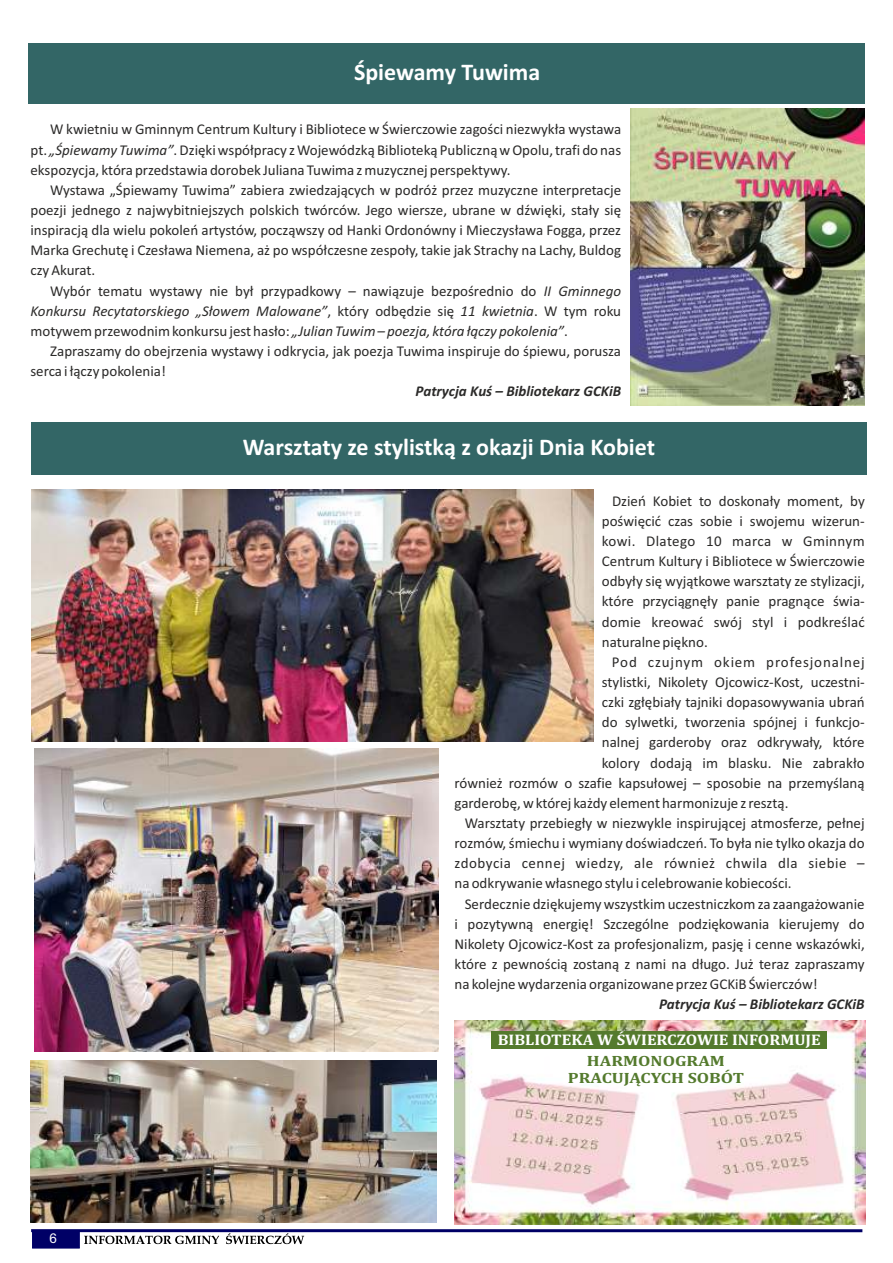
<style>
.page{position:relative;width:893px;height:1263px;background:#fff}
.page>*{position:absolute;margin:0;border:0;box-sizing:border-box;transform-origin:0 0}
.t1{font:700 24px "Calibri";color:#fff}
.t2{font:700 15.45px "Cambria";color:#fff;scale:1.07 1}
.t3{font:15px/20.1px "Calibri";color:#2b2a29;text-align:justify}
.t4{font:italic 700 15px "Calibri";color:#2b2a29}
.t5{font:15px "Calibri";letter-spacing:.035em;color:#2b2a29}
.t6{font:15px "Calibri";letter-spacing:.055em;color:#2b2a29}
.t7{font:700 15px/17.7px "Cambria";color:#547a2d;text-align:center;scale:1.18 1}
.t8{font:13.5px "Arial";color:#fff}
.s1{font-style:italic}
</style>
<div class="page">
<img style="left:455px;top:1021px;width:410px;height:203px">
<hr style="left:31px;top:1229px;width:831px;height:3px;background:#006">
<svg style="left:32px;top:1232px;width:272px;height:17px"></svg>
<div style="left:29px;top:43px;width:836px;height:61px;background:#366"></div>
<div style="left:31px;top:423px;width:836px;height:52px;background:#366"></div>
<img style="left:630px;top:109px;width:235px;height:296px">
<div style="left:553px;top:1036px;width:216px;height:40px;background:#fff"></div>
<div style="left:491px;top:1031px;width:335px;height:17px;background:#547a2d"></div>
<img style="left:31px;top:490px;width:562px;height:252px">
<img style="left:30px;top:1060px;width:407px;height:162px">
<img style="left:34px;top:749px;width:404px;height:302px">
<h1 class="t1" style="left:354px;top:62px;width:188px">Śpiewamy Tuwima</h1>
<p class="t3" style="left:30px;top:121px;width:592px;text-indent:20px">W kwietniu w Gminnym Centrum Kultury i Bibliotece w Świerczowie zagości niezwykła wystawa pt. <span class="s1">„Śpiewamy Tuwima”</span>. Dzięki współpracy z Wojewódzką Biblioteką Publiczną w Opolu, trafi do nas ekspozycja, która przedstawia dorobek Juliana Tuwima z muzycznej perspektywy.</p>
<p class="t3" style="left:30px;top:181px;width:592px;text-indent:20px">Wystawa „Śpiewamy Tuwima” zabiera zwiedzających w podróż przez muzyczne interpretacje poezji jednego z najwybitniejszych polskich twórców. Jego wiersze, ubrane w dźwięki, stały się inspiracją dla wielu pokoleń artystów, począwszy od Hanki Ordonówny i Mieczysława Fogga, przez Marka Grechutę i Czesława Niemena, aż po współczesne zespoły, takie jak Strachy na Lachy, Buldog czy Akurat.</p>
<p class="t3" style="left:30px;top:282px;width:592px;text-indent:20px">Wybór tematu wystawy nie był przypadkowy – nawiązuje bezpośrednio do <span class="s1">II Gminnego Konkursu Recytatorskiego „Słowem Malowane”</span>, który odbędzie się <span class="s1">11 kwietnia</span>. W tym roku motywem przewodnim konkursu jest hasło: <span class="s1">„Julian Tuwim – poezja, która łączy pokolenia”</span>.</p>
<p class="t3" style="left:30px;top:342px;width:592px;text-indent:20px">Zapraszamy do obejrzenia wystawy i odkrycia, jak poezja Tuwima inspiruje do śpiewu, porusza serca i łączy pokolenia!</p>
<p class="t4" style="left:416px;top:385px;width:207px">Patrycja Kuś – Bibliotekarz GCKiB</p>
<h1 class="t1" style="left:243px;top:437px;width:414px">Warsztaty ze stylistką z okazji Dnia Kobiet</h1>
<p class="t3" style="left:602px;top:492px;width:264px;text-indent:10px">Dzień Kobiet to doskonały moment, by poświęcić czas sobie i swojemu wizerun&shy;kowi. Dlatego 10 marca w Gminnym Centrum Kultury i Bibliotece w Świerczowie odbyły się wyjątkowe warsztaty ze stylizacji, które przyciągnęły panie pragnące świa&shy;domie kreować swój styl i podkreślać naturalne piękno.</p>
<p class="t6" style="left:612px;top:656px;width:254px">Pod czujnym okiem profesjonalnej</p>
<p class="t3" style="left:602px;top:673px;width:264px">stylistki, Nikolety Ojcowicz-Kost, uczestni-</p>
<p class="t3" style="left:602px;top:693px;width:264px">czki zgłębiały tajniki dopasowywania ubrań</p>
<p class="t3" style="left:602px;top:713px;width:264px">do sylwetki, tworzenia spójnej i funkcjo-</p>
<p class="t3" style="left:602px;top:734px;width:264px">nalnej garderoby oraz odkrywały, które</p>
<p class="t3" style="left:602px;top:754px;width:264px">kolory dodają im blasku. Nie zabrakło</p>
<p class="t3" style="left:455px;top:774px;width:412px">również rozmów o szafie kapsułowej – sposobie na przemyślaną</p>
<p class="t3" style="left:455px;top:794px;width:335px">garderobę, w której każdy element harmonizuje z resztą.</p>
<p class="t3" style="left:465px;top:814px;width:401px">Warsztaty przebiegły w niezwykle inspirującej atmosferze, pełnej</p>
<p class="t3" style="left:455px;top:834px;width:412px">rozmów, śmiechu i wymiany doświadczeń. To była nie tylko okazja do</p>
<p class="t5" style="left:455px;top:857px;width:412px">zdobycia cennej wiedzy, ale również chwila dla siebie –</p>
<p class="t3" style="left:455px;top:875px;width:339px">na odkrywanie własnego stylu i celebrowanie kobiecości.</p>
<p class="t3" style="left:465px;top:895px;width:401px">Serdecznie dziękujemy wszystkim uczestniczkom za zaangażowanie</p>
<p class="t3" style="left:455px;top:915px;width:412px">i pozytywną energię! Szczególne podziękowania kierujemy do</p>
<p class="t3" style="left:455px;top:935px;width:412px">Nikolety Ojcowicz-Kost za profesjonalizm, pasję i cenne wskazówki,</p>
<p class="t3" style="left:455px;top:955px;width:412px">które z pewnością zostaną z nami na długo. Już teraz zapraszamy</p>
<p class="t3" style="left:455px;top:975px;width:365px">na kolejne wydarzenia organizowane przez GCKiB Świerczów!</p>
<p class="t4" style="left:659px;top:998px;width:207px">Patrycja Kuś – Bibliotekarz GCKiB</p>
<p class="t2" style="left:498px;top:1033px;width:303px">BIBLIOTEKA W ŚWIERCZOWIE INFORMUJE</p>
<p class="t8" style="left:50px;top:1233px;width:9px">6</p>
<p class="t7" style="left:568px;top:1053px;width:151px">HARMONOGRAM<br>PRACUJĄCYCH SOBÓT</p>
</div>
